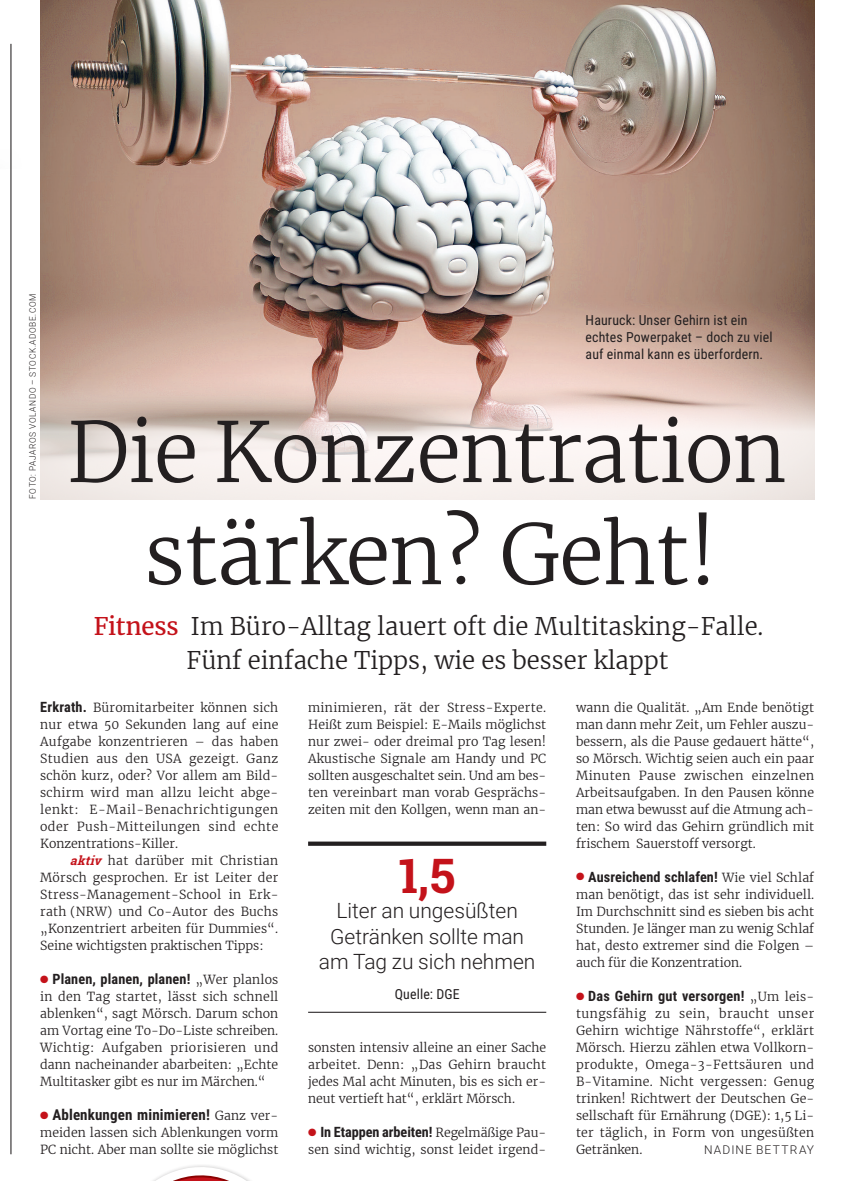
<style>
.page{position:relative;width:861px;height:1181px;background:#fff}
.page>*{position:absolute;margin:0;border:0;box-sizing:border-box;transform-origin:0 0}
.t1{font:300 82.5px/102px "Merriweather";letter-spacing:-.01em;color:#231f20;text-align:center}
.t2{font:700 48px "Roboto Slab";color:#c4121a}
.t3{font:300 24px/34px "Merriweather";color:#231f20;text-align:center}
.t4{font:300 21px/25.5px "Roboto";color:#231f20;text-align:center}
.t5{font:700 15px "Roboto Condensed";letter-spacing:.01em;color:#231f20}
.t6{font:700 14.25px "Roboto Condensed";letter-spacing:.005em;color:#231f20}
.t7{font:13.8px/17px "Roboto Condensed";letter-spacing:.01em;color:#231f20}
.t8{font:300 12.3px/17px "Merriweather";color:#231f20;text-align:justify}
.t9{font:300 12px "Roboto";letter-spacing:.1em;color:#231f20}
.t10{font:300 9px "Roboto";letter-spacing:.075em;color:#231f20;scale:.93 1}
.s1{font-weight:400;color:#c4121a}
.s2{font-family:"Roboto Condensed";font-weight:700;font-size:14.25px}
.s3{font-family:"Roboto Slab";font-weight:700;font-style:italic;color:#c4121a}
.s4{color:#c4121a}
.s5{font-family:"Merriweather";font-weight:300;font-size:12.3px}
</style>
<div class="page">
<img style="left:40px;top:197px;width:774px;height:166px">
<svg style="left:40px;top:363px;width:775px;height:137px"></svg>
<hr style="left:10px;top:44px;width:1px;height:1110px;background:#231f20">
<hr style="left:32px;top:0;width:782px;height:1px;background:#231f20">
<hr style="left:0;top:0;width:32px;height:1px;background:#231f20">
<svg style="left:10px;top:97px;width:2px;height:72px"></svg>
<svg style="left:308px;top:841px;width:238px;height:4px"></svg>
<hr style="left:308px;top:1011px;width:238px;height:1px;background:#231f20">
<img style="left:40px;top:0;width:774px;height:197px">
<svg style="left:155px;top:1165px;width:94px;height:15px"></svg>
<p class="t10" style="left:26px;top:499px;width:222px;rotate:-90deg">FOTO: PAJAROS VOLANDO – STOCK.ADOBE.COM</p>
<p class="t7" style="left:585px;top:311px;width:188px">Hauruck: Unser Gehirn ist ein echtes Powerpaket – doch zu viel auf einmal kann es überfordern.</p>
<h1 class="t1" style="left:67px;top:392px;width:721px">Die Konzentration stärken? Geht!</h1>
<h3 class="t3" style="left:94px;top:607px;width:671px"><span class="s1">Fitness</span> Im Büro-Alltag lauert oft die Multitasking-Falle.<br>Fünf einfache Tipps, wie es besser klappt</h3>
<p class="t8" style="left:40px;top:697px;width:240px"><span class="s2">Erkrath.</span> Büromitarbeiter können sich nur etwa 50 Sekunden lang auf eine Aufgabe konzentrieren – das haben Studien aus den USA gezeigt. Ganz schön kurz, oder? Vor allem am Bild&shy;schirm wird man allzu leicht abge&shy;lenkt: E-Mail-Benachrichtigungen oder Push-Mitteilungen sind echte Konzentrations-Killer.</p>
<p class="t8" style="left:40px;top:850px;width:240px;text-indent:30px"><span class="s3">aktiv</span> hat darüber mit Christian Mörsch gesprochen. Er ist Leiter der Stress-Management-School in Erk&shy;rath (NRW) und Co-Autor des Buchs „Konzentriert arbeiten für Dummies“.<br>Seine wichtigsten praktischen Tipps:</p>
<p class="t6" style="left:40px;top:968px;width:240px"><span class="s4">●</span> Planen, planen, planen! <span class="s5">„Wer planlos</span></p>
<p class="t8" style="left:40px;top:986px;width:240px">in den Tag startet, lässt sich schnell ablenken“, sagt Mörsch. Darum schon am Vortag eine To-Do-Liste schreiben.<br>Wichtig: Aufgaben priorisieren und dann nacheinander abarbeiten: „Echte Multitasker gibt es nur im Märchen.“</p>
<p class="t5" style="left:40px;top:1104px;width:240px"><span class="s4">●</span> Ablenkungen minimieren! <span class="s5">Ganz ver-</span></p>
<p class="t8" style="left:40px;top:1122px;width:240px">meiden lassen sich Ablenkungen vorm<br>PC nicht. Aber man sollte sie möglichst</p>
<p class="t8" style="left:308px;top:697px;width:240px">minimieren, rät der Stress-Experte.<br>Heißt zum Beispiel: E-Mails möglichst nur zwei- oder dreimal pro Tag lesen!<br>Akustische Signale am Handy und PC sollten ausgeschaltet sein. Und am bes&shy;ten vereinbart man vorab Gesprächs&shy;zeiten mit den Kollgen, wenn man an-</p>
<h2 class="t2" style="left:399px;top:842px;width:59px">1,5</h2>
<h3 class="t4" style="left:319px;top:897px;width:218px">Liter an ungesüßten<br>Getränken sollte man am Tag zu sich nehmen</h3>
<p class="t7" style="left:395px;top:984px;width:66px">Quelle: DGE</p>
<p class="t8" style="left:308px;top:1037px;width:240px">sonsten intensiv alleine an einer Sache arbeitet. Denn: „Das Gehirn braucht jedes Mal acht Minuten, bis es sich er&shy;neut vertieft hat“, erklärt Mörsch.</p>
<p class="t6" style="left:308px;top:1122px;width:240px"><span class="s4">●</span> In Etappen arbeiten! <span class="s5">Regelmäßige Pau-</span></p>
<p class="t8" style="left:308px;top:1139px;width:240px">sen sind wichtig, sonst leidet irgend-</p>
<p class="t8" style="left:576px;top:697px;width:240px">wann die Qualität. „Am Ende benötigt man dann mehr Zeit, um Fehler auszu&shy;bessern, als die Pause gedauert hätte“, so Mörsch. Wichtig seien auch ein paar Minuten Pause zwischen einzelnen Arbeitsaufgaben. In den Pausen könne man etwa bewusst auf die Atmung ach&shy;ten: So wird das Gehirn gründlich mit frischem Sauerstoff versorgt.</p>
<p class="t6" style="left:576px;top:866px;width:240px"><span class="s4">●</span> Ausreichend schlafen! <span class="s5">Wie viel Schlaf</span></p>
<p class="t8" style="left:576px;top:884px;width:240px">man benötigt, das ist sehr individuell.<br>Im Durchschnitt sind es sieben bis acht Stunden. Je länger man zu wenig Schlaf hat, desto extremer sind die Folgen – auch für die Konzentration.</p>
<p class="t6" style="left:576px;top:985px;width:240px"><span class="s4">●</span> Das Gehirn gut versorgen! <span class="s5">„Um leis-</span></p>
<p class="t8" style="left:576px;top:1003px;width:240px">tungsfähig zu sein, braucht unser Gehirn wichtige Nährstoffe“, erklärt Mörsch. Hierzu zählen etwa Vollkorn&shy;produkte, Omega-3-Fettsäuren und B-Vitamine. Nicht vergessen: Genug trinken! Richtwert der Deutschen Ge&shy;sellschaft für Ernährung (DGE): 1,5 Li&shy;ter täglich, in Form von ungesüßten Getränken.</p>
<p class="t9" style="left:704px;top:1141px;width:111px">NADINE BETTRAY</p>
</div>
